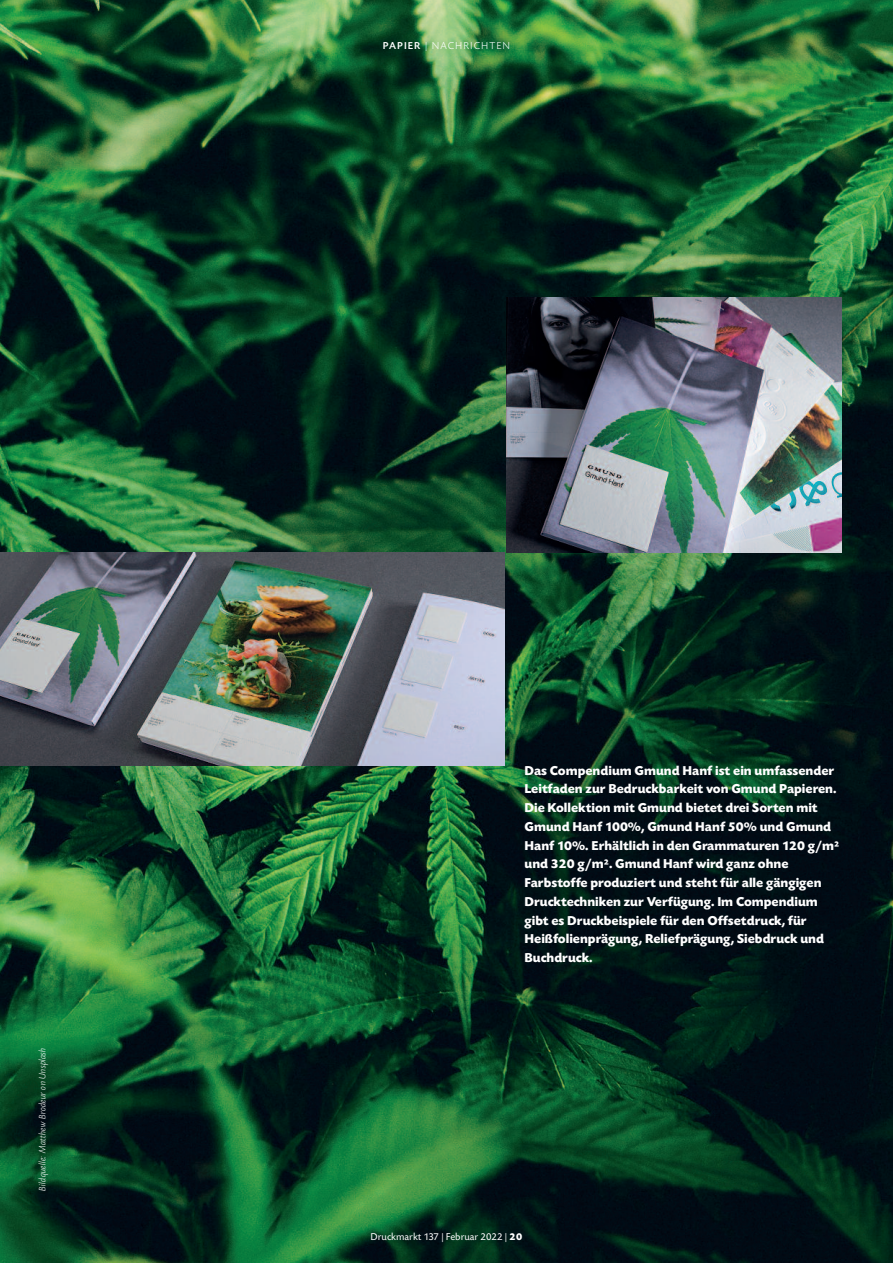
<style>
.page{position:relative;width:893px;height:1263px;background:#fff}
.page>*{position:absolute;margin:0;border:0;box-sizing:border-box;transform-origin:0 0}
.t1{font:700 13.5px/18.8px "Today SB";color:#fff}
.t2{font:10.5px "Today SB";color:#fff}
.t3{font:300 10.5px "Today SB";letter-spacing:.1em;color:#fff}
.t4{font:italic 300 9.75px "Today SB";color:#fff}
.s1{font-weight:500}
.s2{font-weight:700}
</style>
<div class="page">
<img style="left:0;top:0;width:893px;height:1263px">
<img style="left:0;top:553px;width:504px;height:212px">
<img style="left:506px;top:298px;width:335px;height:255px">
<p class="t4" style="left:37px;top:1191px;width:145px;rotate:-90deg">Bildquelle: Matthew Brodeur on Unsplash</p>
<p class="t3" style="left:383px;top:39px;width:129px"><span class="s1">PAPIER</span> | NACHRICHTEN</p>
<p class="t1" style="left:524px;top:761px;width:316px">Das Compendium Gmund Hanf ist ein umfassender Leitfaden zur Bedruckbarkeit von Gmund Papieren.<br>Die Kollektion mit Gmund bietet drei Sorten mit Gmund Hanf 100%, Gmund Hanf 50% und Gmund Hanf 10%. Erhältlich in den Grammaturen 120 g/m² und 320 g/m². Gmund Hanf wird ganz ohne Farbstoffe produziert und steht für alle gängigen Drucktechniken zur Verfügung. Im Compendium gibt es Druckbeispiele für den Offsetdruck, für Heißfolienprägung, Reliefprägung, Siebdruck und Buchdruck.</p>
<p class="t2" style="left:371px;top:1230px;width:153px">Druckmarkt 137 | Februar 2022 | <span class="s2">20</span></p>
</div>
